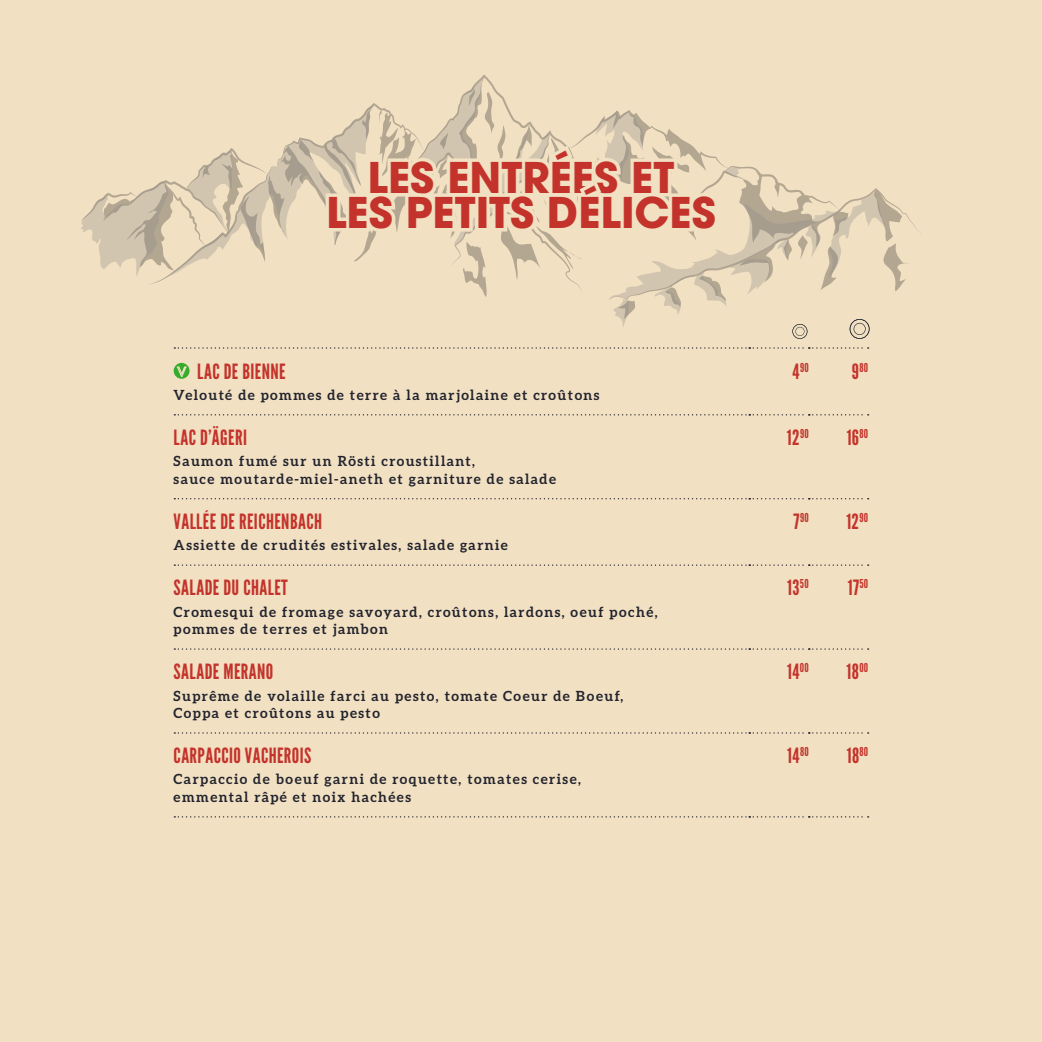
<style>
.page{position:relative;width:1042px;height:1042px;background:#f2e0c2}
.page>*{position:absolute;margin:0;border:0;box-sizing:border-box;transform-origin:0 0}
.t1{font:700 42px/35px "Avant Garde LT";color:#c3332b;text-align:center}
.t2{font:21px "League Gothic";letter-spacing:.02em;color:#c3332b}
.t3{font:700 14px/17.5px "Aleo";letter-spacing:.1em;color:#22242e}
.t4{font:12.25px "League Gothic";color:#c3332b}
.s1{font-size:21px}
</style>
<div class="page">
<svg style="left:174px;top:347px;width:694px;height:2px"></svg>
<svg style="left:174px;top:414px;width:694px;height:1px"></svg>
<svg style="left:174px;top:498px;width:694px;height:1px"></svg>
<svg style="left:174px;top:564px;width:694px;height:2px"></svg>
<svg style="left:174px;top:648px;width:694px;height:2px"></svg>
<svg style="left:174px;top:732px;width:694px;height:1px"></svg>
<svg style="left:174px;top:816px;width:694px;height:1px"></svg>
<svg style="left:174px;top:363px;width:15px;height:16px"></svg>
<svg style="left:79px;top:77px;width:844px;height:262px;background:#ead9bc"></svg>
<h1 class="t1" style="left:326px;top:160px;width:391px">LES ENTRÉES ET<br>LES PETITS DÉLICES</h1>
<h2 class="t2" style="left:197px;top:359px;width:90px">LAC DE BIENNE</h2>
<p class="t4" style="left:792px;top:360px;width:18px"><span class="s1">4</span>90</p>
<p class="t4" style="left:852px;top:360px;width:18px"><span class="s1">9</span>80</p>
<p class="t3" style="left:174px;top:386px;width:427px">Velouté de pommes de terre à la marjolaine et croûtons</p>
<h2 class="t2" style="left:174px;top:425px;width:75px">LAC D’ÄGERI</h2>
<h2 class="t2" style="left:787px;top:425px;width:23px">12<sup>90</sup></h2>
<h2 class="t2" style="left:846px;top:425px;width:23px">16<sup>80</sup></h2>
<p class="t3" style="left:174px;top:452px;width:384px">Saumon fumé sur un Rösti croustillant,<br>sauce moutarde-miel-aneth et garniture de salade</p>
<h2 class="t2" style="left:174px;top:509px;width:150px">VALLÉE DE REICHENBACH</h2>
<p class="t4" style="left:793px;top:510px;width:17px"><span class="s1">7</span>90</p>
<h2 class="t2" style="left:846px;top:509px;width:23px">12<sup>90</sup></h2>
<p class="t3" style="left:174px;top:536px;width:336px">Assiette de crudités estivales, salade garnie</p>
<h2 class="t2" style="left:174px;top:575px;width:116px">SALADE DU CHALET</h2>
<h2 class="t2" style="left:787px;top:575px;width:23px">13<sup>50</sup></h2>
<h2 class="t2" style="left:848px;top:575px;width:22px">17<sup>50</sup></h2>
<p class="t3" style="left:174px;top:602px;width:485px">Cromesqui de fromage savoyard, croûtons, lardons, oeuf poché, pommes de terres et jambon</p>
<h2 class="t2" style="left:174px;top:659px;width:101px">SALADE MERANO</h2>
<h2 class="t2" style="left:787px;top:659px;width:23px">14<sup>00</sup></h2>
<h2 class="t2" style="left:846px;top:659px;width:23px">18<sup>00</sup></h2>
<p class="t3" style="left:174px;top:686px;width:451px">Suprême de volaille farci au pesto, tomate Coeur de Boeuf,<br>Coppa et croûtons au pesto</p>
<h2 class="t2" style="left:174px;top:743px;width:139px">CARPACCIO VACHEROIS</h2>
<h2 class="t2" style="left:787px;top:743px;width:23px">14<sup>80</sup></h2>
<h2 class="t2" style="left:847px;top:743px;width:23px">18<sup>80</sup></h2>
<p class="t3" style="left:174px;top:770px;width:409px">Carpaccio de boeuf garni de roquette, tomates cerise, emmental râpé et noix hachées</p>
</div>
